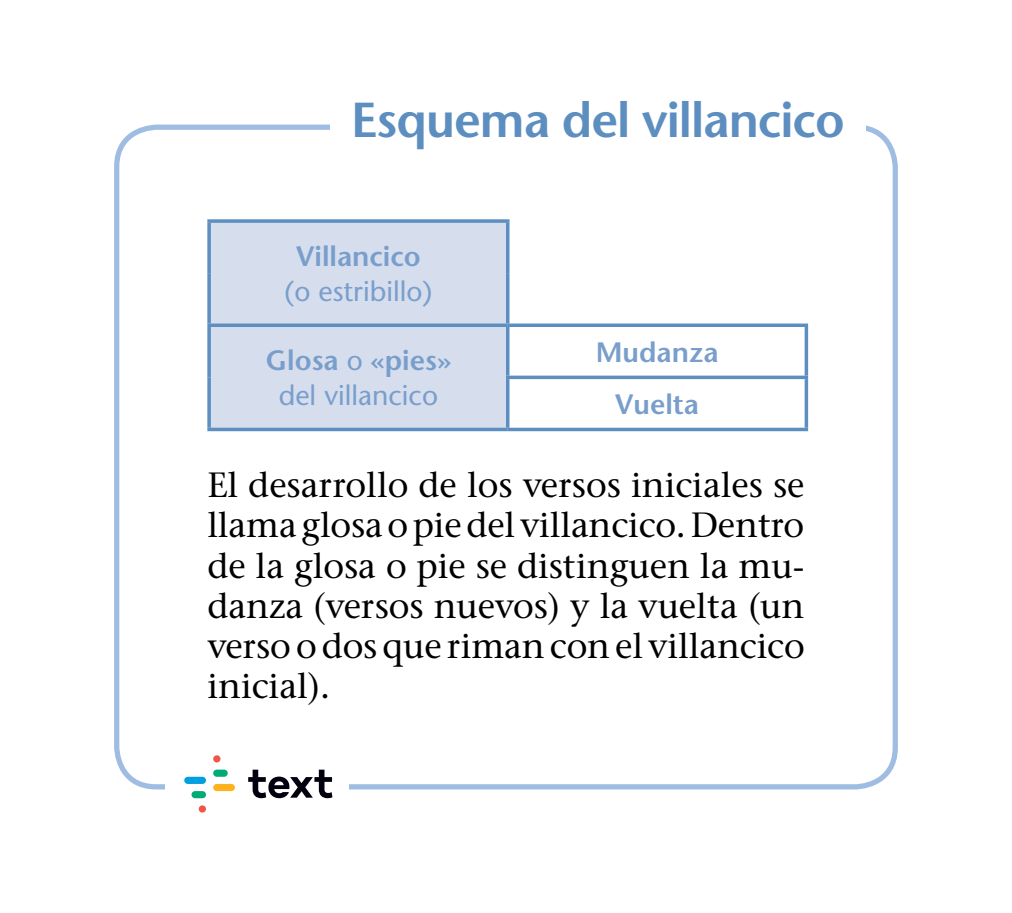
<style>
.page{position:relative;width:1012px;height:913px;background:#fff}
.page>*{position:absolute;margin:0;border:0;box-sizing:border-box;transform-origin:0 0}
.t1{font:600 49px "Stone Sans LT";letter-spacing:-.02em;color:#5d8ec0}
.t2{font:500 35px/40.2px "Stone Serif ITC Pro";letter-spacing:-.005em;color:#000;text-align:justify}
.t3{font:28px/35px "Stone Sans LT";color:#799ecb;text-align:center}
.t4{font:600 28px/52.1px "Stone Sans LT";color:#799ecb;text-align:center}
.s1{font-weight:600}
</style>
<div class="page">
<div style="left:114px;top:125px;width:784px;height:664px;border:5px solid #9fbce2;border-radius:40px"></div>
<div style="left:330px;top:99px;width:536px;height:65px;background:#fff"></div>
<div style="left:165px;top:761px;width:183px;height:49px;background:#fff"></div>
<div style="left:213px;top:769px;width:15px;height:8px;background:#00ab77;border-radius:4px"></div>
<div style="left:213px;top:755px;width:7px;height:7px;background:#f05647;border-radius:4px"></div>
<div style="left:192px;top:791px;width:14px;height:7px;background:#00ab77;border-radius:4px"></div>
<div style="left:184px;top:777px;width:22px;height:7px;background:#009fe0;border-radius:4px"></div>
<div style="left:213px;top:784px;width:22px;height:7px;background:#fcb31f;border-radius:4px"></div>
<div style="left:199px;top:805px;width:7px;height:7px;background:#f05647;border-radius:4px"></div>
<svg style="left:248px;top:769px;width:84px;height:29px"></svg>
<div style="left:211px;top:223px;width:295px;height:205px;background:#d6deee"></div>
<svg style="left:207px;top:219px;width:302px;height:4px"></svg>
<svg style="left:207px;top:223px;width:4px;height:50px"></svg>
<hr style="left:506px;top:223px;width:3px;height:50px;background:#5d8ec0">
<svg style="left:207px;top:273px;width:4px;height:50px"></svg>
<hr style="left:506px;top:273px;width:3px;height:50px;background:#5d8ec0">
<svg style="left:207px;top:323px;width:301px;height:4px"></svg>
<svg style="left:207px;top:327px;width:4px;height:50px"></svg>
<svg style="left:207px;top:377px;width:4px;height:51px"></svg>
<hr style="left:207px;top:428px;width:301px;height:3px;background:#5d8ec0">
<svg style="left:508px;top:323px;width:300px;height:4px"></svg>
<hr style="left:506px;top:327px;width:3px;height:49px;background:#5d8ec0">
<hr style="left:805px;top:327px;width:3px;height:49px;background:#5d8ec0">
<hr style="left:506px;top:376px;width:302px;height:3px;background:#5d8ec0">
<hr style="left:506px;top:379px;width:3px;height:49px;background:#5d8ec0">
<hr style="left:805px;top:379px;width:3px;height:49px;background:#5d8ec0">
<hr style="left:508px;top:428px;width:300px;height:3px;background:#5d8ec0">
<h1 class="t1" style="left:351px;top:91px;width:495px">Esquema del villancico</h1>
<p class="t4" style="left:296px;top:230px;width:126px">Villancico</p>
<p class="t3" style="left:285px;top:274px;width:149px">(o estribillo)</p>
<p class="t3" style="left:266px;top:343px;width:187px"><span class="s1">Glosa</span> o <span class="s1">«pies» </span>del villancico</p>
<p class="t4" style="left:596px;top:326px;width:124px">Mudanza<br>Vuelta</p>
<p class="t2" style="left:207px;top:465px;width:599px">El desarrollo de los versos iniciales se llama glosa o pie del villancico. Dentro de la glosa o pie se distinguen la mu&shy;danza (versos nuevos) y la vuelta (un verso o dos que riman con el villancico inicial).</p>
</div>
